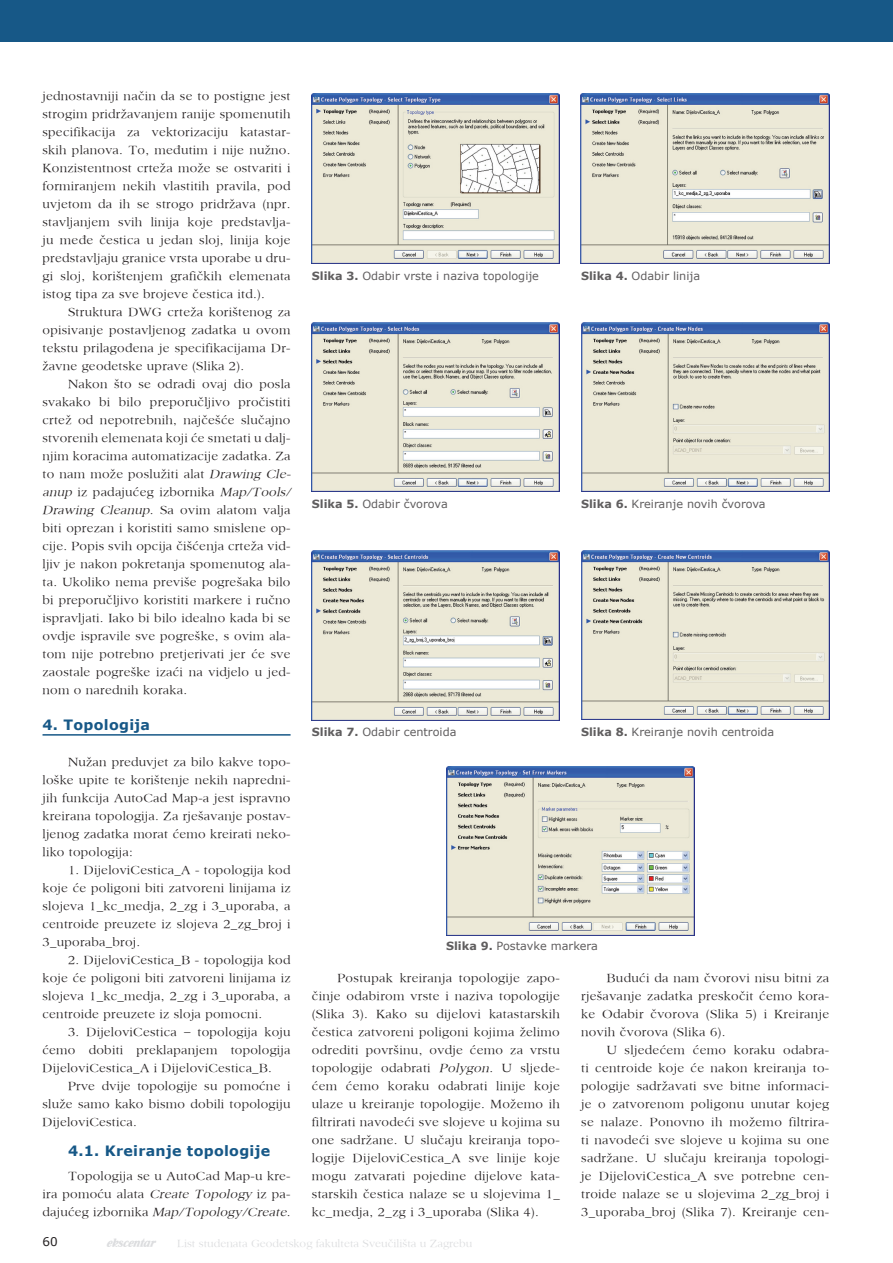
<style>
.page{position:relative;width:893px;height:1263px;background:#fff}
.page>*{position:absolute;margin:0;border:0;box-sizing:border-box;transform-origin:0 0}
.t1{font:700 14.25px "Verdana";letter-spacing:.02em;color:#175887}
.t2{font:12.75px/18px "Sanford";letter-spacing:.02em;color:#231f20;text-align:justify}
.t3{font:12.75px "Flamenco D";color:#dcdddf}
.t4{font:12px "Verdana";color:#231f20}
.t5{font:11.25px "Verdana";color:#605e5f}
.t6{font:11.25px "Sanford";color:#dcdddf}
.s1{font-style:italic}
.s2{font-weight:700}
</style>
<div class="page">
<div style="left:0;top:0;width:893px;height:42px;background:#175887"></div>
<hr style="left:43px;top:734px;width:248px;height:2px;background:#175887">
<img style="left:312px;top:94px;width:248px;height:169px">
<img style="left:581px;top:94px;width:248px;height:169px">
<img style="left:312px;top:322px;width:248px;height:170px">
<img style="left:581px;top:322px;width:248px;height:170px">
<img style="left:312px;top:550px;width:248px;height:170px">
<img style="left:581px;top:550px;width:248px;height:170px">
<img style="left:446px;top:766px;width:248px;height:169px">
<p class="t2" style="left:43px;top:86px;width:250px">jednostavniji način da se to postigne jest strogim pridržavanjem ranije spomenutih specifikacija za vektorizaciju katastar&shy;skih planova. To, međutim i nije nužno.<br>Konzistentnost crteža može se ostvariti i formiranjem nekih vlastitih pravila, pod uvjetom da ih se strogo pridržava (npr. stavljanjem svih linija koje predstavlja&shy;ju međe čestica u jedan sloj, linija koje predstavljaju granice vrsta uporabe u dru&shy;gi sloj, korištenjem grafičkih elemenata istog tipa za sve brojeve čestica itd.).</p>
<p class="t2" style="left:43px;top:302px;width:250px;text-indent:26px">Struktura DWG crteža korištenog za opisivanje postavljenog zadatka u ovom tekstu prilagođena je specifikacijama Dr&shy;žavne geodetske uprave (Slika 2).</p>
<p class="t2" style="left:43px;top:374px;width:253px;text-align:left;text-indent:26px">Nakon što se odradi ovaj dio posla svakako bi bilo preporučljivo pročistiti crtež od nepotrebnih, najčešće slučajno stvorenih elemenata koji će smetati u dalj&shy;njim koracima automatizacije zadatka. Za to nam može poslužiti alat <span class="s1">Drawing Cle&shy;anup</span> iz padajućeg izbornika <span class="s1">Map/Tools/ Drawing Cleanup</span>. Sa ovim alatom valja biti oprezan i koristiti samo smislene op&shy;cije. Popis svih opcija čišćenja crteža vid&shy;ljiv je nakon pokretanja spomenutog ala&shy;ta. Ukoliko nema previše pogrešaka bilo bi preporučljivo koristiti markere i ručno ispravljati. Iako bi bilo idealno kada bi se ovdje ispravile sve pogreške, s ovim ala&shy;tom nije potrebno pretjerivati jer će sve zaostale pogreške izaći na vidjelo u jed&shy;nom o narednih koraka.</p>
<p class="t1" style="left:43px;top:715px;width:109px">4. Topologija</p>
<p class="t2" style="left:43px;top:752px;width:250px;text-indent:26px">Nužan preduvjet za bilo kakve topo&shy;loške upite te korištenje nekih napredni&shy;jih funkcija AutoCad Map-a jest ispravno kreirana topologija. Za rješavanje postav&shy;ljenog zadatka morat ćemo kreirati neko&shy;liko topologija:</p>
<p class="t2" style="left:43px;top:860px;width:250px;text-indent:26px">1. DijeloviCestica_A - topologija kod koje će poligoni biti zatvoreni linijama iz slojeva 1_kc_medja, 2_zg i 3_uporaba, a centroide preuzete iz slojeva 2_zg_broj i 3_uporaba_broj.</p>
<p class="t2" style="left:43px;top:950px;width:250px;text-indent:26px">2. DijeloviCestica_B - topologija kod koje će poligoni biti zatvoreni linijama iz slojeva 1_kc_medja, 2_zg i 3_uporaba, a centroide preuzete iz sloja pomocni.</p>
<p class="t2" style="left:43px;top:1022px;width:250px;text-indent:26px">3. DijeloviCestica – topologija koju ćemo dobiti preklapanjem topologija DijeloviCestica_A i DijeloviCestica_B.</p>
<p class="t2" style="left:43px;top:1076px;width:250px;text-indent:26px">Prve dvije topologije su pomoćne i služe samo kako bismo dobili topologiju DijeloviCestica.</p>
<p class="t1" style="left:68px;top:1141px;width:204px">4.1. Kreiranje topologije</p>
<p class="t2" style="left:43px;top:1166px;width:250px;text-indent:26px">Topologija se u AutoCad Map-u kre&shy;ira pomoću alata <span class="s1">Create Topology</span> iz pa&shy;d aj u ć e g i z b o r n i k a <span class="s1">Map/Topology/Create</span>.</p>
<p class="t5" style="left:312px;top:269px;width:229px"><span class="s2">Slika 3.</span> Odabir vrste i naziva topologije</p>
<p class="t5" style="left:581px;top:269px;width:120px"><span class="s2">Slika 4.</span> Odabir linija</p>
<p class="t5" style="left:312px;top:497px;width:137px"><span class="s2">Slika 5.</span> Odabir čvorova</p>
<p class="t5" style="left:581px;top:497px;width:186px"><span class="s2">Slika 6.</span> Kreiranje novih čvorova</p>
<p class="t5" style="left:312px;top:725px;width:146px"><span class="s2">Slika 7.</span> Odabir centroida</p>
<p class="t5" style="left:581px;top:725px;width:195px"><span class="s2">Slika 8.</span> Kreiranje novih centroida</p>
<p class="t5" style="left:446px;top:939px;width:153px"><span class="s2">Slika 9.</span> Postavke markera</p>
<p class="t2" style="left:312px;top:968px;width:250px;text-indent:26px">Postupak kreiranja topologije zapo&shy;činje odabirom vrste i naziva topologije (Slika 3). Kako su dijelovi katastarskih čestica zatvoreni poligoni kojima želimo odrediti površinu, ovdje ćemo za vrstu topologije odabrati <span class="s1">Polygon</span>. U sljede&shy;ćem ćemo koraku odabrati linije koje ulaze u kreiranje topologije. Možemo ih filtrirati navodeći sve slojeve u kojima su one sadržane. U slučaju kreiranja topo&shy;logije DijeloviCestica_A sve linije koje mogu zatvarati pojedine dijelove kata&shy;starskih čestica nalaze se u slojevima 1_ kc_medja, 2_zg i 3_uporaba (Slika 4).</p>
<p class="t2" style="left:581px;top:968px;width:250px;text-indent:26px">Budući da nam čvorovi nisu bitni za rješavanje zadatka preskočit ćemo kora&shy;ke Odabir čvorova (Slika 5) i Kreiranje novih čvorova (Slika 6).</p>
<p class="t2" style="left:581px;top:1040px;width:250px;text-indent:26px">U sljedećem ćemo koraku odabra&shy;ti centroide koje će nakon kreiranja to&shy;pologije sadržavati sve bitne informaci&shy;je o zatvorenom poligonu unutar kojeg se nalaze. Ponovno ih možemo filtrira&shy;ti navodeći sve slojeve u kojima su one sadržane. U slučaju kreiranja topologi&shy;je DijeloviCestica_A sve potrebne cen&shy;troide nalaze se u slojevima 2_zg_broj i 3_uporaba_broj (Slika 7). Kreiranje cen-</p>
<p class="t4" style="left:43px;top:1234px;width:17px">60</p>
<p class="t3" style="left:108px;top:1235px;width:50px">ekscentar</p>
<p class="t6" style="left:177px;top:1237px;width:297px">List studenata Geodetskog fakulteta Sveučilišta u Zagrebu</p>
</div>
